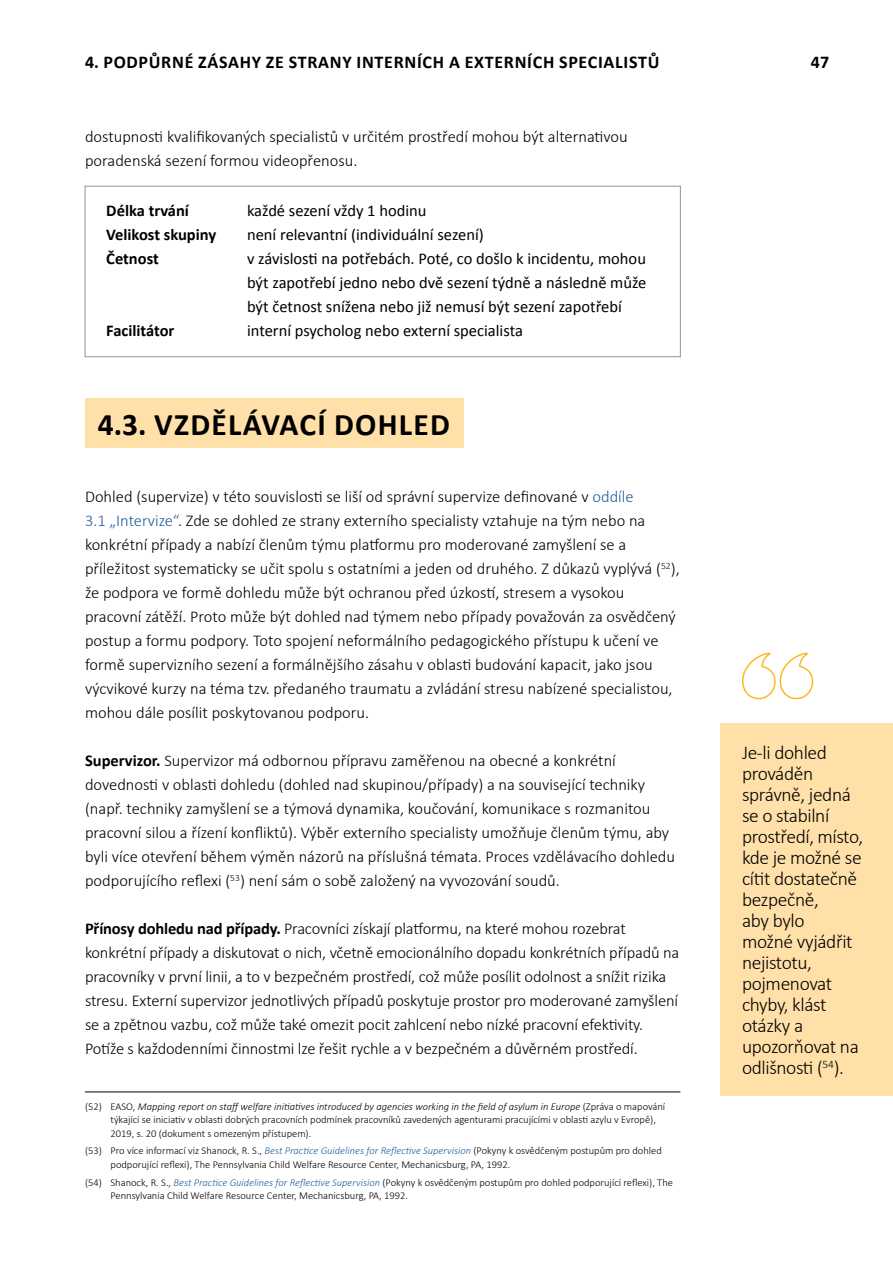
<style>
.page{position:relative;width:893px;height:1263px;background:#fff}
.page>*{position:absolute;margin:0;border:0;box-sizing:border-box;transform-origin:0 0}
.HL2{font:700 31.5px "Calibri";letter-spacing:.04em;color:#000}
.t1{font:300 19.5px/21px "Calibri";letter-spacing:-.02em;color:#000}
.t2{font:700 18px "Calibri";color:#000}
.text{font:300 16.5px/24px "Calibri";color:#000}
.box{font:16.5px/24px "Calibri";color:#000;text-align:justify}
.box-2{font:700 16.5px "Calibri";color:#000}
.footnote{font:300 10.5px/13.5px "Calibri";color:#000}
.s1{color:#215e9e}
.s2{font-weight:700}
.s3{font-style:italic}
.s4{font-style:italic;color:#215e9e}
</style>
<div class="page">
<div style="left:85px;top:186px;width:596px;height:171px;border:1px solid #939598"></div>
<div style="left:85px;top:399px;width:378px;height:49px;background:#ffe0a8"></div>
<hr style="left:85px;top:1091px;width:595px;height:1px;background:#000">
<svg style="left:742px;top:652px;width:72px;height:48px"></svg>
<div style="left:721px;top:723px;width:172px;height:372px;background:#ffe0a8"></div>
<p class="t2" style="left:85px;top:50px;width:41px">4. Podpůrné</p>
<p class="t2" style="left:198px;top:50px;width:3px">zásahy</p>
<p class="t2" style="left:266px;top:50px;width:26px">ze strany</p>
<p class="t2" style="left:357px;top:50px;width:11px">interních</p>
<p class="t2" style="left:449px;top:50px;width:27px">a externích</p>
<p class="t2" style="left:559px;top:50px;width:4px">specialistů</p>
<p class="t2" style="left:811px;top:50px;width:20px">47</p>
<p class="text" style="left:85px;top:124px;width:544px">dostupnosti kvalifikovaných specialistů v určitém prostředí mohou být alternativou poradenská sezení formou videopřenosu.</p>
<p class="box-2" style="left:106px;top:200px;width:84px">Délka trvání</p>
<p class="box" style="left:247px;top:198px;width:181px">každé sezení vždy 1 hodinu</p>
<p class="box-2" style="left:106px;top:224px;width:111px">Velikost skupiny</p>
<p class="box" style="left:247px;top:222px;width:238px">není relevantní (individuální sezení)</p>
<p class="box-2" style="left:106px;top:248px;width:54px">Četnost</p>
<p class="box" style="left:247px;top:246px;width:401px">v závislosti na potřebách. Poté, co došlo k incidentu, mohou být zapotřebí jedno nebo dvě sezení týdně a následně může být četnost snížena nebo již nemusí být sezení zapotřebí</p>
<p class="box-2" style="left:106px;top:320px;width:70px">Facilitátor</p>
<p class="box" style="left:247px;top:318px;width:277px">interní psycholog nebo externí specialista</p>
<h2 class="HL2" style="left:98px;top:404px;width:354px">4.3. VZDĚLÁVACÍ DOHLED</h2>
<p class="text" style="left:85px;top:484px;width:596px">Dohled (supervize) v této souvislosti se liší od správní supervize definované v <span class="s1">oddíle<br>3.1 „Intervize“</span>. Zde se dohled ze strany externího specialisty vztahuje na tým nebo na konkrétní případy a nabízí členům týmu platformu pro moderované zamyšlení se a příležitost systematicky se učit spolu s ostatními a jeden od druhého. Z důkazů vyplývá (<sup>52</sup>), že podpora ve formě dohledu může být ochranou před úzkostí, stresem a vysokou pracovní zátěží. Proto může být dohled nad týmem nebo případy považován za osvědčený postup a formu podpory. Toto spojení neformálního pedagogického přístupu k učení ve formě supervizního sezení a formálnějšího zásahu v oblasti budování kapacit, jako jsou výcvikové kurzy na téma tzv. předaného traumatu a zvládání stresu nabízené specialistou, mohou dále posílit poskytovanou podporu.</p>
<p class="text" style="left:85px;top:748px;width:592px"><span class="s2">Supervizor.</span> Supervizor má odbornou přípravu zaměřenou na obecné a konkrétní dovednosti v oblasti dohledu (dohled nad skupinou/případy) a na související techniky (např. techniky zamyšlení se a týmová dynamika, koučování, komunikace s rozmanitou pracovní silou a řízení konfliktů). Výběr externího specialisty umožňuje členům týmu, aby byli více otevření během výměn názorů na příslušná témata. Proces vzdělávacího dohledu podporujícího reflexi (<sup>53</sup>) není sám o sobě založený na vyvozování soudů.</p>
<p class="text" style="left:85px;top:916px;width:596px"><span class="s2">Přínosy dohledu nad případy.</span> Pracovníci získají platformu, na které mohou rozebrat konkrétní případy a diskutovat o nich, včetně emocionálního dopadu konkrétních případů na pracovníky v první linii, a to v bezpečném prostředí, což může posílit odolnost a snížit rizika stresu. Externí supervizor jednotlivých případů poskytuje prostor pro moderované zamyšlení se a zpětnou vazbu, což může také omezit pocit zahlcení nebo nízké pracovní efektivity.<br>Potíže s každodenními činnostmi lze řešit rychle a v bezpečném a důvěrném prostředí.</p>
<p class="footnote" style="left:111px;top:1099px;width:556px;text-indent:-26px">(52) EASO, <span class="s3">Mapping report on staff welfare initiatives introduced by agencies working in the field of asylum in Europe</span> (Zpráva o mapování týkající se iniciativ v oblasti dobrých pracovních podmínek pracovníků zavedených agenturami pracujícími v oblasti azylu v Evropě),<br>2019, s. 20 (dokument s omezeným přístupem).</p>
<p class="footnote" style="left:111px;top:1144px;width:553px;text-indent:-26px">(53) Pro více informací viz Shanock, R. S., <span class="s4">Best Practice Guidelines for Reflective Supervision</span> (Pokyny k osvědčeným postupům pro dohled podporující reflexi), The Pennsylvania Child Welfare Resource Center, Mechanicsburg, PA, 1992.</p>
<p class="footnote" style="left:111px;top:1175px;width:564px;text-indent:-26px">(54) Shanock, R. S., <span class="s4">Best Practice Guidelines for Reflective Supervision</span> (Pokyny k osvědčeným postupům pro dohled podporující reflexi), The<br>Pennsylvania Child Welfare Resource Center, Mechanicsburg, PA, 1992.</p>
<p class="t1" style="left:742px;top:742px;width:123px">Je-li dohled prováděn správně, jedná se o stabilní prostředí, místo, kde je možné se cítit dostatečně bezpečně,<br>aby bylo<br>možné vyjádřit nejistotu, pojmenovat chyby, klást otázky a upozorňovat na odlišnosti (<sup>54</sup>).</p>
</div>
